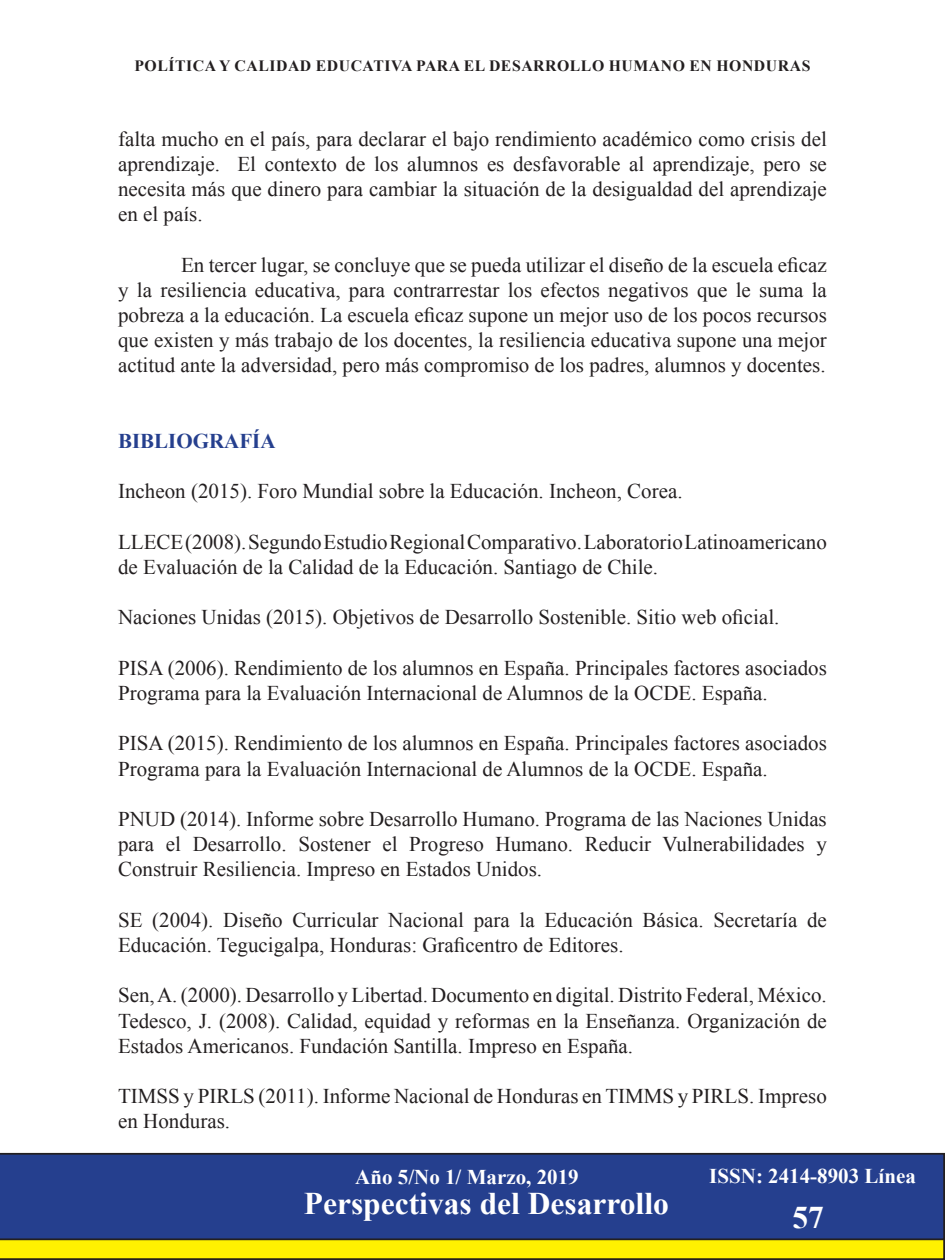
<style>
.page{position:relative;width:945px;height:1260px;background:#fff}
.page>*{position:absolute;margin:0;border:0;box-sizing:border-box;transform-origin:0 0}
.t1{font:700 31.5px "Times New Roman";color:#fff}
.t2{font:21px/25.2px "Times New Roman";color:#231f20}
.t3{font:700 21px "Times New Roman";color:#fff}
.t4{font:700 21px "Times New Roman";color:#253f8e}
.t5{font:700 15.75px "Times New Roman";letter-spacing:.035em;color:#231f20}
</style>
<div class="page">
<svg style="left:0;top:1240px;width:945px;height:20px;background:#e8db04"></svg>
<div style="left:0;top:1153px;width:945px;height:87px;background:#253f8e"></div>
<p class="t5" style="left:134px;top:55px;width:677px">POLÍTICA Y CALIDAD EDUCATIVA PARA EL DESARROLLO HUMANO EN HONDURAS</p>
<p class="t2" style="left:118px;top:125px;width:710px;text-align:justify">falta mucho en el país, para declarar el bajo rendimiento académico como crisis del aprendizaje. El contexto de los alumnos es desfavorable al aprendizaje, pero se necesita más que dinero para cambiar la situación de la desigualdad del aprendizaje en el país.</p>
<p class="t2" style="left:118px;top:251px;width:710px;text-align:justify;text-indent:63px">En tercer lugar, se concluye que se pueda utilizar el diseño de la escuela eficaz y la resiliencia educativa, para contrarrestar los efectos negativos que le suma la pobreza a la educación. La escuela eficaz supone un mejor uso de los pocos recursos que existen y más trabajo de los docentes, la resiliencia educativa supone una mejor actitud ante la adversidad, pero más compromiso de los padres, alumnos y docentes.</p>
<p class="t4" style="left:118px;top:426px;width:159px">BIBLIOGRAFÍA</p>
<p class="t2" style="left:118px;top:478px;width:566px">Incheon (2015). Foro Mundial sobre la Educación. Incheon, Corea.</p>
<p class="t2" style="left:118px;top:529px;width:710px">LLECE (2008). Segundo Estudio Regional Comparativo. Laboratorio Latinoamericano de Evaluación de la Calidad de la Educación. Santiago de Chile.</p>
<p class="t2" style="left:118px;top:604px;width:663px">Naciones Unidas (2015). Objetivos de Desarrollo Sostenible. Sitio web oficial.</p>
<p class="t2" style="left:118px;top:655px;width:710px">PISA (2006). Rendimiento de los alumnos en España. Principales factores asociados</p>
<p class="t2" style="left:118px;top:680px;width:651px">Programa para la Evaluación Internacional de Alumnos de la OCDE. España.</p>
<p class="t2" style="left:118px;top:730px;width:710px">PISA (2015). Rendimiento de los alumnos en España. Principales factores asociados<br>Programa para la Evaluación Internacional de Alumnos de la OCDE. España.</p>
<p class="t2" style="left:118px;top:806px;width:710px;text-align:justify">PNUD (2014). Informe sobre Desarrollo Humano. Programa de las Naciones Unidas para el Desarrollo. Sostener el Progreso Humano. Reducir Vulnerabilidades y Construir Resiliencia. Impreso en Estados Unidos.</p>
<p class="t2" style="left:118px;top:907px;width:710px">SE (2004). Diseño Curricular Nacional para la Educación Básica. Secretaría de<br>Educación. Tegucigalpa, Honduras: Graficentro de Editores.</p>
<p class="t2" style="left:118px;top:982px;width:710px">Sen, A. (2000). Desarrollo y Libertad. Documento en digital. Distrito Federal, México.</p>
<p class="t2" style="left:118px;top:1007px;width:710px">Tedesco, J. (2008). Calidad, equidad y reformas en la Enseñanza. Organización de<br>Estados Americanos. Fundación Santilla. Impreso en España.</p>
<p class="t2" style="left:118px;top:1083px;width:710px">TIMSS y PIRLS (2011). Informe Nacional de Honduras en TIMMS y PIRLS. Impreso en Honduras.</p>
<p class="t3" style="left:355px;top:1162px;width:225px">Año 5/No 1/ Marzo, 2019</p>
<p class="t3" style="left:709px;top:1161px;width:208px">ISSN: 2414-8903 Línea</p>
<h1 class="t1" style="left:304px;top:1181px;width:367px">Perspectivas del Desarrollo</h1>
<h1 class="t1" style="left:792px;top:1194px;width:33px">57</h1>
</div>
